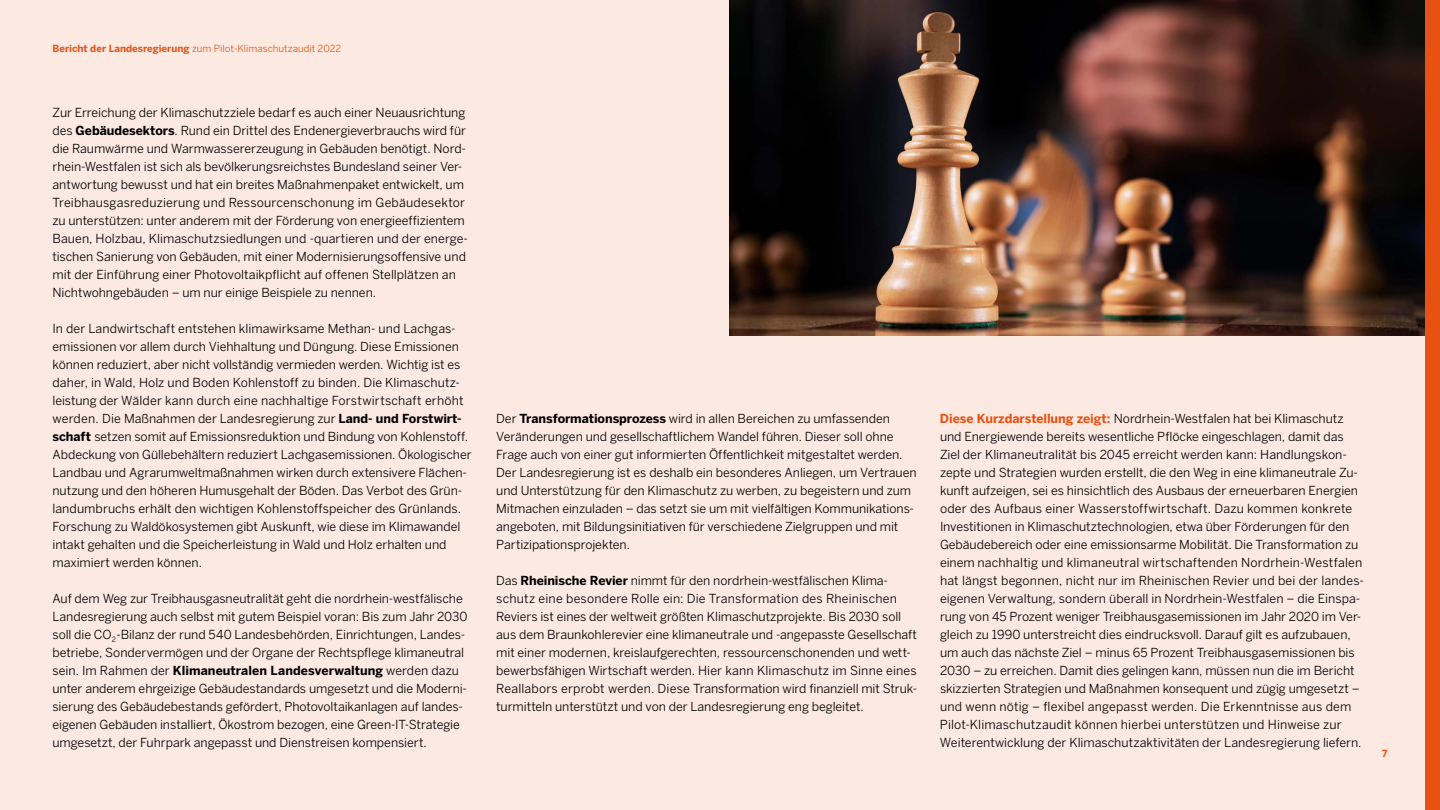
<style>
.page{position:relative;width:1440px;height:810px;background:#fceae2}
.page>*{position:absolute;margin:0;border:0;box-sizing:border-box;transform-origin:0 0}
.Blick_in_die_Zukunft_Copy_Einleitung{font:12.38px/18px "Benton Sans";letter-spacing:-.005em;color:#000}
.t1{font:9.75px "Benton Sans";color:#e75112}
.t2{font:700 9.75px "Benton Sans";color:#e75112}
.s1{font-weight:700}
.s2{font-weight:700;color:#e75112}
</style>
<div class="page">
<div style="left:1425px;top:0;width:15px;height:810px;background:#e75112"></div>
<img style="left:729px;top:0;width:696px;height:336px">
<p class="t1" style="left:52px;top:42px;width:290px"><span class="s1">Bericht der Landesregierung</span> zum Pilot-Klimaschutzaudit 2022</p>
<p class="Blick_in_die_Zukunft_Copy_Einleitung" style="left:52px;top:103px;width:417px">Zur Erreichung der Klimaschutzziele bedarf es auch einer Neuausrichtung des <span class="s1">Gebäudesektors</span>. Rund ein Drittel des Endenergieverbrauchs wird für die Raumwärme und Warmwassererzeugung in Gebäuden benötigt. Nord&shy;rhein-Westfalen ist sich als bevölkerungsreichstes Bundesland seiner Ver&shy;antwortung bewusst und hat ein breites Maßnahmenpaket entwickelt, um Treibhausgasreduzierung und Ressourcenschonung im Gebäudesektor zu unterstützen: unter anderem mit der Förderung von energieeffizientem Bauen, Holzbau, Klimaschutzsiedlungen und -quartieren und der energe&shy;tischen Sanierung von Gebäuden, mit einer Modernisierungsoffensive und mit der Einführung einer Photovoltaikpflicht auf offenen Stellplätzen an Nichtwohngebäuden – um nur einige Beispiele zu nennen.</p>
<p class="Blick_in_die_Zukunft_Copy_Einleitung" style="left:52px;top:319px;width:421px">In der Landwirtschaft entstehen klimawirksame Methan- und Lachgas&shy;emissionen vor allem durch Viehhaltung und Düngung. Diese Emissionen können reduziert, aber nicht vollständig vermieden werden. Wichtig ist es daher, in Wald, Holz und Boden Kohlenstoff zu binden. Die Klimaschutz&shy;leistung der Wälder kann durch eine nachhaltige Forstwirtschaft erhöht werden. Die Maßnahmen der Landesregierung zur <span class="s1">Land- und Forstwirt&shy;schaft</span> setzen somit auf Emissionsreduktion und Bindung von Kohlenstoff.<br>Abdeckung von Güllebehältern reduziert Lachgasemissionen. Ökologischer Landbau und Agrarumweltmaßnahmen wirken durch extensivere Flächen&shy;nutzung und den höheren Humusgehalt der Böden. Das Verbot des Grün&shy;landumbruchs erhält den wichtigen Kohlenstoffspeicher des Grünlands.<br>Forschung zu Waldökosystemen gibt Auskunft, wie diese im Klimawandel intakt gehalten und die Speicherleistung in Wald und Holz erhalten und maximiert werden können.</p>
<p class="Blick_in_die_Zukunft_Copy_Einleitung" style="left:52px;top:589px;width:417px">Auf dem Weg zur Treibhausgasneutralität geht die nordrhein-westfälische Landesregierung auch selbst mit gutem Beispiel voran: Bis zum Jahr 2030 soll die CO<sub>2</sub>-Bilanz der rund 540 Landesbehörden, Einrichtungen, Landes&shy;betriebe, Sondervermögen und der Organe der Rechtspflege klimaneutral sein. Im Rahmen der <span class="s1">Klimaneutralen Landesverwaltung</span> werden dazu unter anderem ehrgeizige Gebäudestandards umgesetzt und die Moderni&shy;sierung des Gebäudebestands gefördert, Photovoltaikanlagen auf landes&shy;eigenen Gebäuden installiert, Ökostrom bezogen, eine Green-IT-Strategie umgesetzt, der Fuhrpark angepasst und Dienstreisen kompensiert.</p>
<p class="Blick_in_die_Zukunft_Copy_Einleitung" style="left:496px;top:409px;width:422px">Der <span class="s1">Transformationsprozess</span> wird in allen Bereichen zu umfassenden Veränderungen und gesellschaftlichem Wandel führen. Dieser soll ohne Frage auch von einer gut informierten Öffentlichkeit mitgestaltet werden.<br>Der Landesregierung ist es deshalb ein besonderes Anliegen, um Vertrauen und Unterstützung für den Klimaschutz zu werben, zu begeistern und zum Mitmachen einzuladen – das setzt sie um mit vielfältigen Kommunikations&shy;angeboten, mit Bildungsinitiativen für verschiedene Zielgruppen und mit Partizipationsprojekten.</p>
<p class="Blick_in_die_Zukunft_Copy_Einleitung" style="left:496px;top:571px;width:422px">Das <span class="s1">Rheinische Revier</span> nimmt für den nordrhein-westfälischen Klima&shy;schutz eine besondere Rolle ein: Die Transformation des Rheinischen Reviers ist eines der weltweit größten Klimaschutzprojekte. Bis 2030 soll aus dem Braunkohlerevier eine klimaneutrale und -angepasste Gesellschaft mit einer modernen, kreislaufgerechten, ressourcenschonenden und wett&shy;bewerbsfähigen Wirtschaft werden. Hier kann Klimaschutz im Sinne eines Reallabors erprobt werden. Diese Transformation wird finanziell mit Struk&shy;turmitteln unterstützt und von der Landesregierung eng begleitet.</p>
<p class="Blick_in_die_Zukunft_Copy_Einleitung" style="left:940px;top:409px;width:426px"><span class="s2">Diese Kurzdarstellung zeigt:</span> Nordrhein-Westfalen hat bei Klimaschutz und Energiewende bereits wesentliche Pflöcke eingeschlagen, damit das Ziel der Klimaneutralität bis 2045 erreicht werden kann: Handlungskon&shy;zepte und Strategien wurden erstellt, die den Weg in eine klimaneutrale Zu&shy;kunft aufzeigen, sei es hinsichtlich des Ausbaus der erneuerbaren Energien oder des Aufbaus einer Wasserstoffwirtschaft. Dazu kommen konkrete Investitionen in Klimaschutztechnologien, etwa über Förderungen für den Gebäudebereich oder eine emissionsarme Mobilität. Die Transformation zu einem nachhaltig und klimaneutral wirtschaftenden Nordrhein-Westfalen hat längst begonnen, nicht nur im Rheinischen Revier und bei der landes&shy;eigenen Verwaltung, sondern überall in Nordrhein-Westfalen – die Einspa&shy;rung von 45 Prozent weniger Treibhausgasemissionen im Jahr 2020 im Ver&shy;gleich zu 1990 unterstreicht dies eindrucksvoll. Darauf gilt es aufzubauen, um auch das nächste Ziel – minus 65 Prozent Treibhausgasemissionen bis 2030 – zu erreichen. Damit dies gelingen kann, müssen nun die im Bericht skizzierten Strategien und Maßnahmen konsequent und zügig umgesetzt – und wenn nötig – flexibel angepasst werden. Die Erkenntnisse aus dem Pilot-Klimaschutzaudit können hierbei unterstützen und Hinweise zur Weiterentwicklung der Klimaschutzaktivitäten der Landesregierung liefern.</p>
<p class="t2" style="left:1382px;top:747px;width:7px">7</p>
</div>
